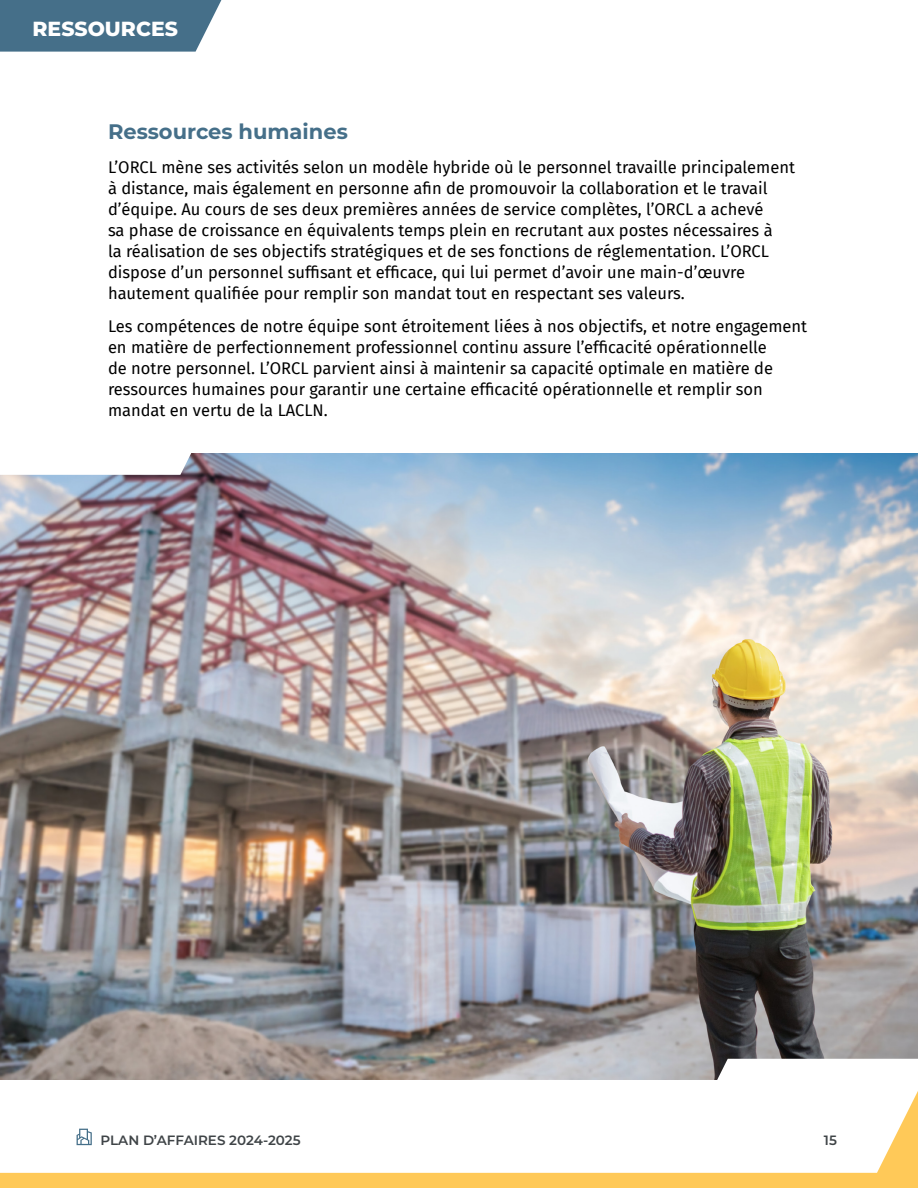
<style>
.page{position:relative;width:918px;height:1188px;background:#fff}
.page>*{position:absolute;margin:0;border:0;box-sizing:border-box;transform-origin:0 0}
.t1{font:700 21px "Montserrat";color:#456f89}
.Extrabold_headings{font:800 20.4px "Montserrat";color:#fff}
.Body{font:16.5px/21px "Fira Sans";color:#000}
.t2{font:600 13.5px "Montserrat";color:#3f4447}
</style>
<div class="page">
<svg style="left:0;top:0;width:221px;height:52px;background:#507890"></svg>
<img style="left:0;top:454px;width:918px;height:606px">
<svg style="left:716px;top:1059px;width:202px;height:1px"></svg>
<svg style="left:0;top:453px;width:192px;height:22px"></svg>
<svg style="left:0;top:1060px;width:918px;height:128px"></svg>
<p class="Extrabold_headings" style="left:33px;top:13px;width:147px">RESSOURCES</p>
<h2 class="t1" style="left:108px;top:116px;width:241px">Ressources humaines</h2>
<p class="Body" style="left:108px;top:156px;width:689px">L’ORCL mène ses activités selon un modèle hybride où le personnel travaille principalement à distance, mais également en personne afin de promouvoir la collaboration et le travail d’équipe. Au cours de ses deux premières années de service complètes, l’ORCL a achevé<br>sa phase de croissance en équivalents temps plein en recrutant aux postes nécessaires à<br>la réalisation de ses objectifs stratégiques et de ses fonctions de réglementation. L’ORCL dispose d’un personnel suffisant et efficace, qui lui permet d’avoir une main-d’œuvre hautement qualifiée pour remplir son mandat tout en respectant ses valeurs.</p>
<p class="Body" style="left:108px;top:315px;width:701px">Les compétences de notre équipe sont étroitement liées à nos objectifs, et notre engagement en matière de perfectionnement professionnel continu assure l’efficacité opérationnelle<br>de notre personnel. L’ORCL parvient ainsi à maintenir sa capacité optimale en matière de ressources humaines pour garantir une certaine efficacité opérationnelle et remplir son mandat en vertu de la LACLN.</p>
<p class="t2" style="left:100px;top:1131px;width:202px">PLAN D’AFFAIRES 2024-2025</p>
<p class="t2" style="left:824px;top:1131px;width:15px">15</p>
</div>
